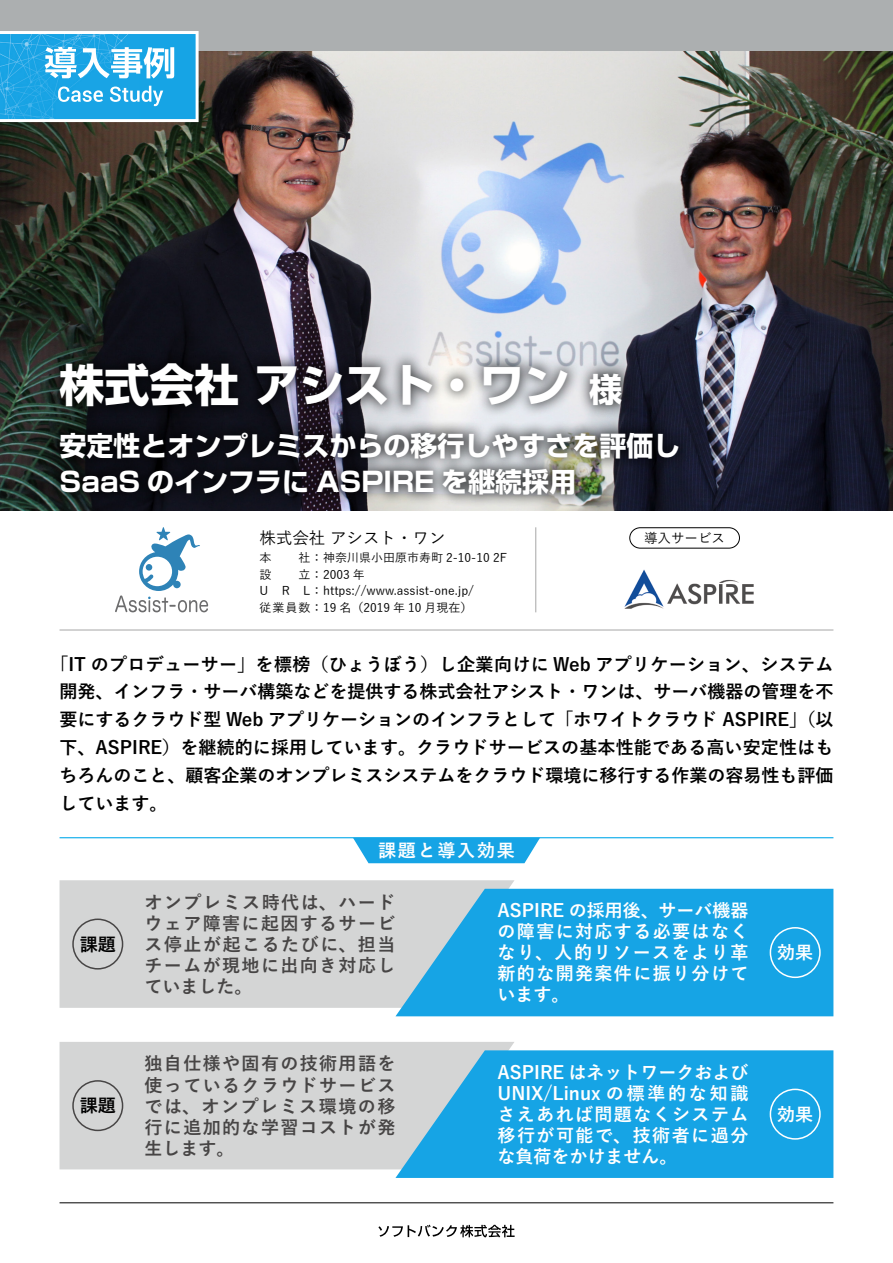
<style>
.page{position:relative;width:893px;height:1263px;background:#fff}
.page>*{position:absolute;margin:0;border:0;box-sizing:border-box;transform-origin:0 0}
.t1{font:700 45px "Shin Go Pro";color:#fff}
.t2{font:700 33px "Shin Go Pro";color:#fff}
.t3{font:700 27px/36px "Shin Go Pro";color:#fff}
.t4{font:700 18px/27.8px "Yu Go";color:#000;text-align:justify}
.t5{font:700 18px/21px "Yu Go";letter-spacing:.08em;color:#fff;text-align:justify}
.t6{font:700 18px/21px "Yu Go";letter-spacing:.08em;color:#474545;text-align:justify}
.t7{font:700 18px "Yu Go";letter-spacing:.1em;color:#fff}
.t8{font:500 16.5px "Yu Go";color:#000}
.t9{font:500 13.5px "Yu Go";color:#000}
.t10{font:500 12px/16.5px "Yu Go";color:#000}
</style>
<div class="page">
<img style="left:0;top:51px;width:893px;height:459px">
<div style="left:46px;top:349px;width:589px;height:71px;background:#000;opacity:.7"></div>
<div style="left:46px;top:419px;width:646px;height:89px;background:#000;opacity:.7"></div>
<svg style="left:115px;top:527px;width:93px;height:85px"></svg>
<hr style="left:60px;top:630px;width:773px;height:1px;background:#a6a7a7">
<div style="left:629px;top:527px;width:111px;height:22px;border:1px solid #000;border-radius:10px"></div>
<hr style="left:535px;top:527px;width:1px;height:85px;background:#a6a7a7">
<hr style="left:60px;top:837px;width:773px;height:1px;background:#07aaea">
<svg style="left:353px;top:838px;width:187px;height:25px;background:#29abe7"></svg>
<div style="left:60px;top:880px;width:454px;height:128px;background:#d4d5d5"></div>
<svg style="left:395px;top:889px;width:438px;height:127px;background:#2aa9e3"></svg>
<div style="left:72px;top:918px;width:51px;height:51px;border:2px solid #474545;border-radius:50%"></div>
<div style="left:770px;top:927px;width:51px;height:51px;border:2px solid #fff;border-radius:50%"></div>
<div style="left:60px;top:1042px;width:454px;height:127px;background:#d4d5d5"></div>
<svg style="left:395px;top:1050px;width:438px;height:128px;background:#2aa9e3"></svg>
<div style="left:72px;top:1080px;width:51px;height:51px;border:2px solid #474545;border-radius:50%"></div>
<div style="left:770px;top:1089px;width:51px;height:51px;border:2px solid #fff;border-radius:50%"></div>
<img style="left:624px;top:569px;width:130px;height:40px">
<div style="left:0;top:0;width:893px;height:51px;background:#acafb0"></div>
<svg style="left:0;top:31px;width:200px;height:93px;background:#4eb6e6"></svg>
<svg style="left:378px;top:1225px;width:137px;height:12px"></svg>
<hr style="left:60px;top:1202px;width:773px;height:1px;background:#000">
<h1 class="t1" style="left:60px;top:349px;width:511px">株式会社アシスト・ワン</h1>
<h3 class="t3" style="left:60px;top:425px;width:622px">安定性とオンプレミスからの移行しやすさを評価し<br>SaaS のインフラに ASPIRE を継続採用</h3>
<p class="t9" style="left:644px;top:526px;width:82px">導入サービス</p>
<h2 class="t2" style="left:589px;top:363px;width:34px">様</h2>
<p class="t8" style="left:259px;top:523px;width:188px">株式会社アシスト・ワン</p>
<p class="t10" style="left:259px;top:548px;width:13px">本</p>
<p class="t10" style="left:298px;top:548px;width:210px">社：神奈川県小田原市寿町 2-10-10 F2</p>
<p class="t10" style="left:259px;top:565px;width:13px">設</p>
<p class="t10" style="left:259px;top:565px;width:216px;text-indent:39px">立：2003 年<br>U R L：https://www assist one j p. /従業員数：19 名（2019 年 10 月現在(</p>
<p class="t10" style="left:429px;top:581px;width:7px">-</p>
<p class="t10" style="left:394px;top:581px;width:5px">.</p>
<p class="t4" style="left:60px;top:651px;width:775px;text-indent:-9px">「IT のプロデューサー」を標榜（ひょうぼう）し企業向けに Web アプリケーション、システム開発、インフラ・サーバ構築などを提供する株式会社アシスト・ワンは、サーバ機器の管理を不要にするクラウド型 Web アプリケーションのインフラとして「ホワイトクラウド ASPIRE」（以下、ASPIRE）を継続的に採用しています。クラウドサービスの基本性能である高い安定性はもちろんのこと、顧客企業のオンプレミスシステムをクラウド環境に移行する作業の容易性も評価しています。</p>
<p class="t7" style="left:378px;top:840px;width:138px">課題と導入効果</p>
<p class="t4" style="left:80px;top:931px;width:37px">課題</p>
<p class="t4" style="left:80px;top:1092px;width:37px">課題</p>
<p class="t6" style="left:145px;top:892px;width:252px">オンプレミス時代は、ハードウェア障害に起因するサービス停止が起こるたびに、担当チームが現地に出向き対応していました。</p>
<p class="t6" style="left:145px;top:1054px;width:252px">独自仕様や固有の技術用語を使っているクラウドサービスでは、オンプレミス環境の移行に追加的な学習コストが発生します。</p>
<p class="t5" style="left:497px;top:901px;width:252px">ASPIRE の採用後、サーバ機器の障害に対応する必要はなくなり、人的リソースをより革新的な開発案件に振り分けています。</p>
<p class="t5" style="left:497px;top:1062px;width:252px">ASPIRE はネットワークおよびUNIX/Linux の標準的な知識さえあれば問題なくシステム移行が可能で、技術者に過分な負荷をかけません。</p>
<p class="t5" style="left:777px;top:943px;width:37px">効果</p>
<p class="t5" style="left:777px;top:1104px;width:37px">効果</p>
</div>
